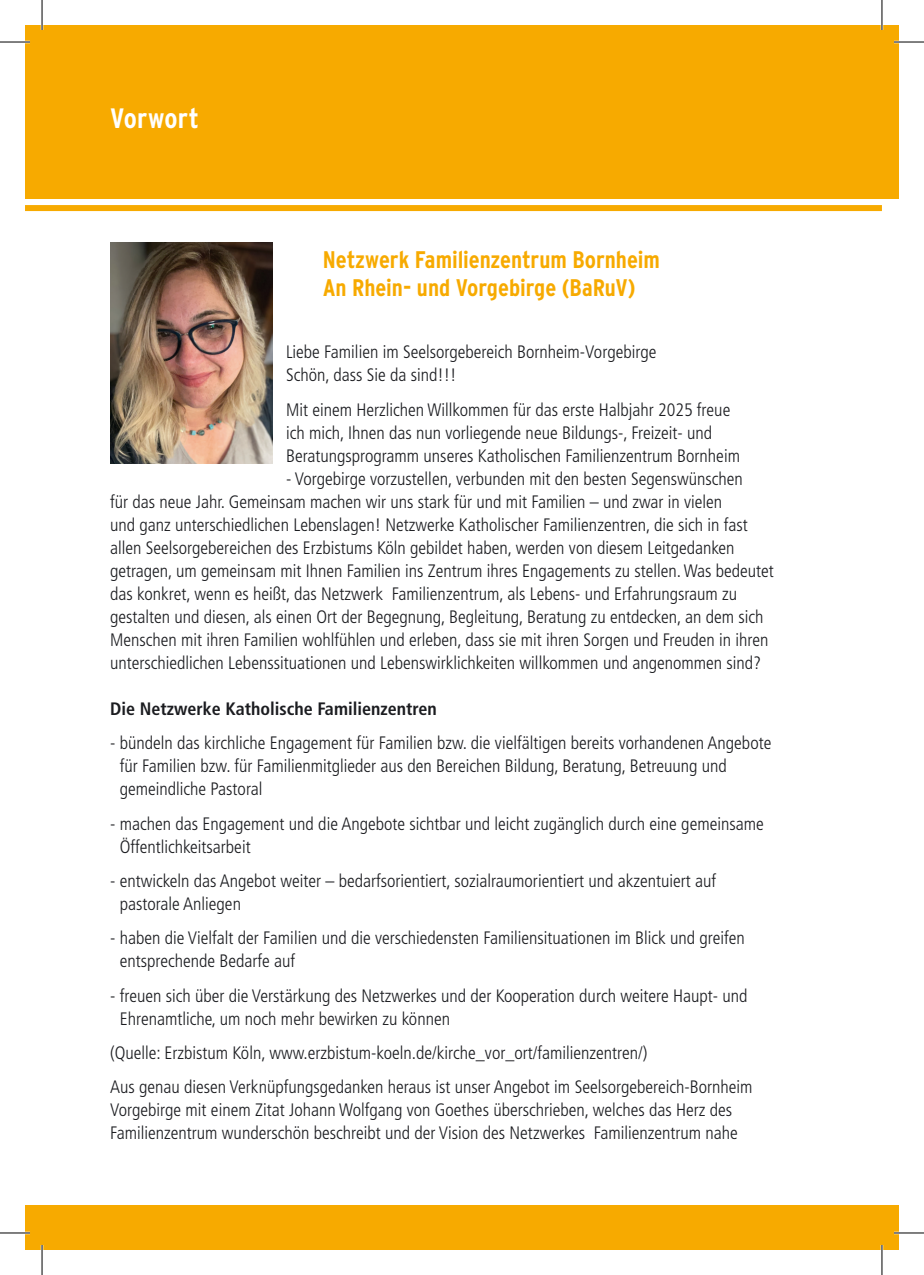
<style>
.page{position:relative;width:924px;height:1275px;background:#fff}
.page>*{position:absolute;margin:0;border:0;box-sizing:border-box;transform-origin:0 0}
.Anbieter{font:700 28px "Interstate Condensed";letter-spacing:.01em;color:#fff}
.Inhaltsverzeichnis{font:700 24px/28px "Interstate Condensed";color:#f7aa00}
.Fließtext{font:300 condensed 18px/23px "Frutiger LT Std";color:#1b1c20}
.Fließtext-2{font:300 condensed 18px/23px "Frutiger LT Std";color:#1b1c20;scale:.95 1}
.Fließtext-3{font:700 condensed 18px "Frutiger LT Std";color:#1b1c20}
</style>
<div class="page">
<div style="left:881px;top:25px;width:17px;height:173px;background:#f7aa00"></div>
<div style="left:25px;top:25px;width:856px;height:173px;background:#f7aa00"></div>
<div style="left:881px;top:1205px;width:17px;height:45px;background:#f7aa00"></div>
<div style="left:25px;top:1205px;width:856px;height:45px;background:#f7aa00"></div>
<div style="left:25px;top:205px;width:856px;height:6px;background:#f7aa00"></div>
<img style="left:110px;top:242px;width:163px;height:221px">
<hr style="left:0;top:41px;width:30px;height:2px;background:#fff">
<hr style="left:893px;top:41px;width:30px;height:2px;background:#fff">
<hr style="left:0;top:1231px;width:30px;height:3px;background:#fff">
<hr style="left:893px;top:1231px;width:30px;height:3px;background:#fff">
<hr style="left:41px;top:0;width:2px;height:30px;background:#fff">
<hr style="left:41px;top:1245px;width:2px;height:30px;background:#fff">
<hr style="left:880px;top:0;width:2px;height:30px;background:#fff">
<hr style="left:880px;top:1245px;width:2px;height:30px;background:#fff">
<hr style="left:0;top:42px;width:30px;height:1px;background:#000">
<hr style="left:893px;top:42px;width:30px;height:1px;background:#000">
<hr style="left:0;top:1232px;width:30px;height:1px;background:#000">
<hr style="left:893px;top:1232px;width:30px;height:1px;background:#000">
<hr style="left:42px;top:0;width:1px;height:30px;background:#000">
<hr style="left:42px;top:1245px;width:1px;height:30px;background:#000">
<hr style="left:881px;top:0;width:1px;height:30px;background:#000">
<hr style="left:881px;top:1245px;width:1px;height:30px;background:#000">
<p class="Anbieter" style="left:110px;top:103px;width:90px">Vorwort</p>
<p class="Inhaltsverzeichnis" style="left:322px;top:245px;width:338px">Netzwerk Familienzentrum Bornheim<br>An Rhein- und Vorgebirge (BaRuV)</p>
<p class="Fließtext-2" style="left:286px;top:341px;width:391px">Liebe Familien im Seelsorgebereich Bornheim-Vorgebirge<br>Schön, dass Sie da sind!!!</p>
<p class="Fließtext" style="left:286px;top:398px;width:455px">Mit einem Herzlichen Willkommen für das erste Halbjahr 2025 freue ich mich, Ihnen das nun vorliegende neue Bildungs-, Freizeit- und<br>Beratungsprogramm unseres Katholischen Familienzentrum Bornheim</p>
<p class="Fließtext" style="left:110px;top:467px;width:664px;text-indent:176px">- Vorgebirge vorzustellen, verbunden mit den besten Segenswünschen<br>für das neue Jahr. Gemeinsam machen wir uns stark für und mit Familien – und zwar in vielen<br>und ganz unterschiedlichen Lebenslagen! Netzwerke Katholischer Familienzentren, die sich in fast allen Seelsorgebereichen des Erzbistums Köln gebildet haben, werden von diesem Leitgedanken getragen, um gemeinsam mit Ihnen Familien ins Zentrum ihres Engagements zu stellen. Was bedeutet das konkret, wenn es heißt, das Netzwerk Familienzentrum, als Lebens- und Erfahrungsraum zu gestalten und diesen, als einen Ort der Begegnung, Begleitung, Beratung zu entdecken, an dem sich Menschen mit ihren Familien wohlfühlen und erleben, dass sie mit ihren Sorgen und Freuden in ihren unterschiedlichen Lebenssituationen und Lebenswirklichkeiten willkommen und angenommen sind?</p>
<p class="Fließtext-3" style="left:110px;top:698px;width:328px">Die Netzwerke Katholische Familienzentren</p>
<p class="Fließtext" style="left:120px;top:732px;width:652px;text-indent:-10px">- bündeln das kirchliche Engagement für Familien bzw. die vielfältigen bereits vorhandenen Angebote für Familien bzw. für Familienmitglieder aus den Bereichen Bildung, Beratung, Betreuung und gemeindliche Pastoral</p>
<p class="Fließtext" style="left:120px;top:812px;width:645px;text-indent:-10px">- machen das Engagement und die Angebote sichtbar und leicht zugänglich durch eine gemeinsame<br>Öffentlichkeitsarbeit</p>
<p class="Fließtext" style="left:120px;top:869px;width:597px;text-indent:-10px">- entwickeln das Angebot weiter – bedarfsorientiert, sozialraumorientiert und akzentuiert auf pastorale Anliegen</p>
<p class="Fließtext" style="left:120px;top:927px;width:626px;text-indent:-10px">- haben die Vielfalt der Familien und die verschiedensten Familiensituationen im Blick und greifen entsprechende Bedarfe auf</p>
<p class="Fließtext" style="left:120px;top:984px;width:628px;text-indent:-10px">- freuen sich über die Verstärkung des Netzwerkes und der Kooperation durch weitere Haupt- und<br>Ehrenamtliche, um noch mehr bewirken zu können</p>
<p class="Fließtext" style="left:110px;top:1041px;width:538px">(Quelle: Erzbistum Köln, www.erzbistum-koeln.de/kirche_vor_ort/familienzentren/)</p>
<p class="Fließtext" style="left:110px;top:1076px;width:643px">Aus genau diesen Verknüpfungsgedanken heraus ist unser Angebot im Seelsorgebereich-Bornheim<br>Vorgebirge mit einem Zitat Johann Wolfgang von Goethes überschrieben, welches das Herz des<br>Familienzentrum wunderschön beschreibt und der Vision des Netzwerkes Familienzentrum nahe</p>
</div>
